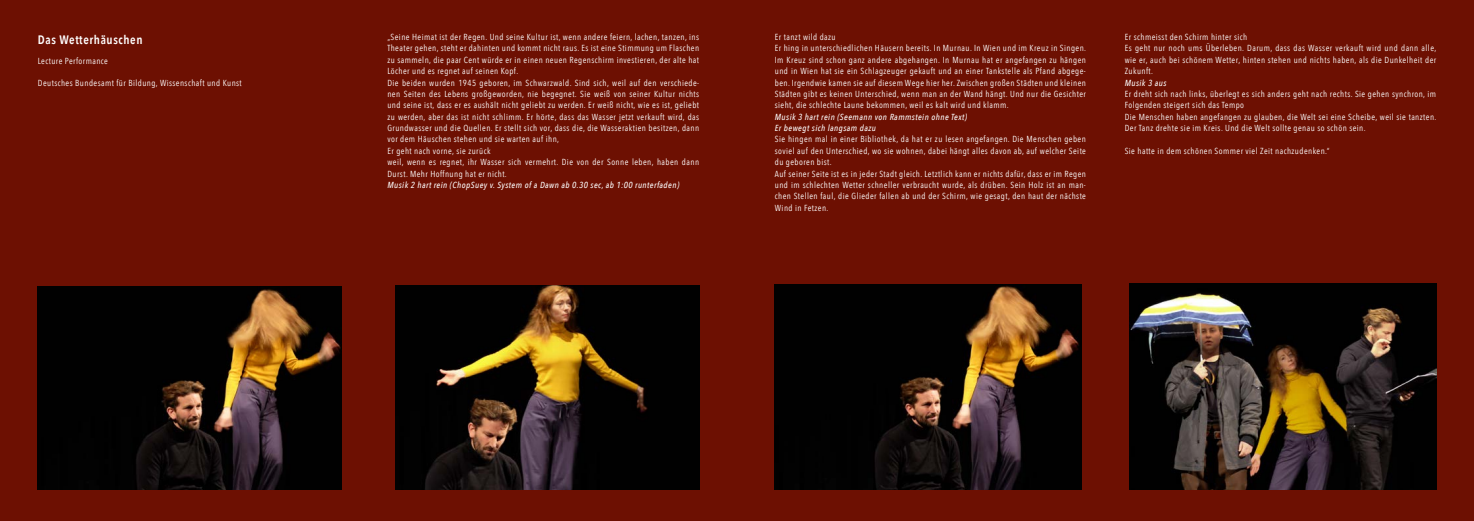
<style>
.page{position:relative;width:1474px;height:521px;background:#fff}
.page>*{position:absolute;margin:0;border:0;box-sizing:border-box;transform-origin:0 0}
.t1{font:600 12.25px "Avenir Next Condensed";letter-spacing:.05em;color:#fff}
.t2{font:8.75px/11.4px "Avenir Next Condensed";letter-spacing:.05em;color:#fff}
.t3{font:italic 500 8.75px/11.4px "Avenir Next Condensed";letter-spacing:.05em;color:#fff}
</style>
<div class="page">
<div style="left:0;top:0;width:737px;height:521px;background:#6d1002"></div>
<div style="left:737px;top:0;width:736px;height:521px;background:#6d1002"></div>
<img style="left:396px;top:286px;width:303px;height:204px">
<img style="left:38px;top:287px;width:303px;height:203px">
<img style="left:1129px;top:284px;width:306px;height:206px">
<img style="left:774px;top:285px;width:307px;height:205px">
<h1 class="t1" style="left:38px;top:29px;width:106px">Das Wetterhäuschen</h1>
<p class="t2" style="left:38px;top:54px;width:72px">Lecture Performance</p>
<p class="t2" style="left:38px;top:77px;width:205px">Deutsches Bundesamt für Bildung, Wissenschaft und Kunst</p>
<p class="t2" style="left:387px;top:31px;width:313px">„Seine Heimat ist der Regen. Und seine Kultur ist, wenn andere feiern, lachen, tanzen, ins Theater gehen, steht er dahinten und kommt nicht raus. Es ist eine Stimmung um Flaschen zu sammeln, die paar Cent würde er in einen neuen Regenschirm investieren, der alte hat Löcher und es regnet auf seinen Kopf.<br>Die beiden wurden 1945 geboren, im Schwarzwald. Sind sich, weil auf den verschiede&shy;nen Seiten des Lebens großgeworden, nie begegnet. Sie weiß von seiner Kultur nichts und seine ist, dass er es aushält nicht geliebt zu werden. Er weiß nicht, wie es ist, geliebt zu werden, aber das ist nicht schlimm. Er hörte, dass das Wasser jetzt verkauft wird, das Grundwasser und die Quellen. Er stellt sich vor, dass die, die Wasseraktien besitzen, dann vor dem Häuschen stehen und sie warten auf ihn,<br>Er geht nach vorne, sie zurück<br>weil, wenn es regnet, ihr Wasser sich vermehrt. Die von der Sonne leben, haben dann Durst. Mehr Hoffnung hat er nicht.</p>
<p class="t3" style="left:387px;top:179px;width:293px">Musik 2 hart rein (ChopSuey v. System of a Dawn ab 0.30 sec, ab 1:00 runterfaden)</p>
<p class="t2" style="left:774px;top:31px;width:313px">Er tanzt wild dazu<br>Er hing in unterschiedlichen Häusern bereits. In Murnau. In Wien und im Kreuz in Singen.<br>Im Kreuz sind schon ganz andere abgehangen. In Murnau hat er angefangen zu hängen und in Wien hat sie ein Schlagzeuger gekauft und an einer Tankstelle als Pfand abgege&shy;ben. Irgendwie kamen sie auf diesem Wege hier her. Zwischen großen Städten und kleinen Städten gibt es keinen Unterschied, wenn man an der Wand hängt. Und nur die Gesichter sieht, die schlechte Laune bekommen, weil es kalt wird und klamm.</p>
<p class="t3" style="left:774px;top:111px;width:194px">Musik 3 hart rein (Seemann von Rammstein ohne Text)<br>Er bewegt sich langsam dazu</p>
<p class="t2" style="left:774px;top:133px;width:313px">Sie hingen mal in einer Bibliothek, da hat er zu lesen angefangen. Die Menschen geben soviel auf den Unterschied, wo sie wohnen, dabei hängt alles davon ab, auf welcher Seite du geboren bist.<br>Auf seiner Seite ist es in jeder Stadt gleich. Letztlich kann er nichts dafür, dass er im Regen und im schlechten Wetter schneller verbraucht wurde, als drüben. Sein Holz ist an man&shy;chen Stellen faul, die Glieder fallen ab und der Schirm, wie gesagt, den haut der nächste Wind in Fetzen.</p>
<p class="t2" style="left:1124px;top:31px;width:313px">Er schmeisst den Schirm hinter sich<br>Es geht nur noch ums Überleben. Darum, dass das Wasser verkauft wird und dann alle, wie er, auch bei schönem Wetter, hinten stehen und nichts haben, als die Dunkelheit der Zukunft.</p>
<p class="t3" style="left:1124px;top:77px;width:43px">Musik 3 aus</p>
<p class="t2" style="left:1124px;top:88px;width:313px">Er dreht sich nach links, überlegt es sich anders geht nach rechts. Sie gehen synchron, im Folgenden steigert sich das Tempo<br>Die Menschen haben angefangen zu glauben, die Welt sei eine Scheibe, weil sie tanzten.<br>Der Tanz drehte sie im Kreis. Und die Welt sollte genau so schön sein.</p>
<p class="t2" style="left:1124px;top:145px;width:206px">Sie hatte in dem schönen Sommer viel Zeit nachzudenken.“</p>
</div>
